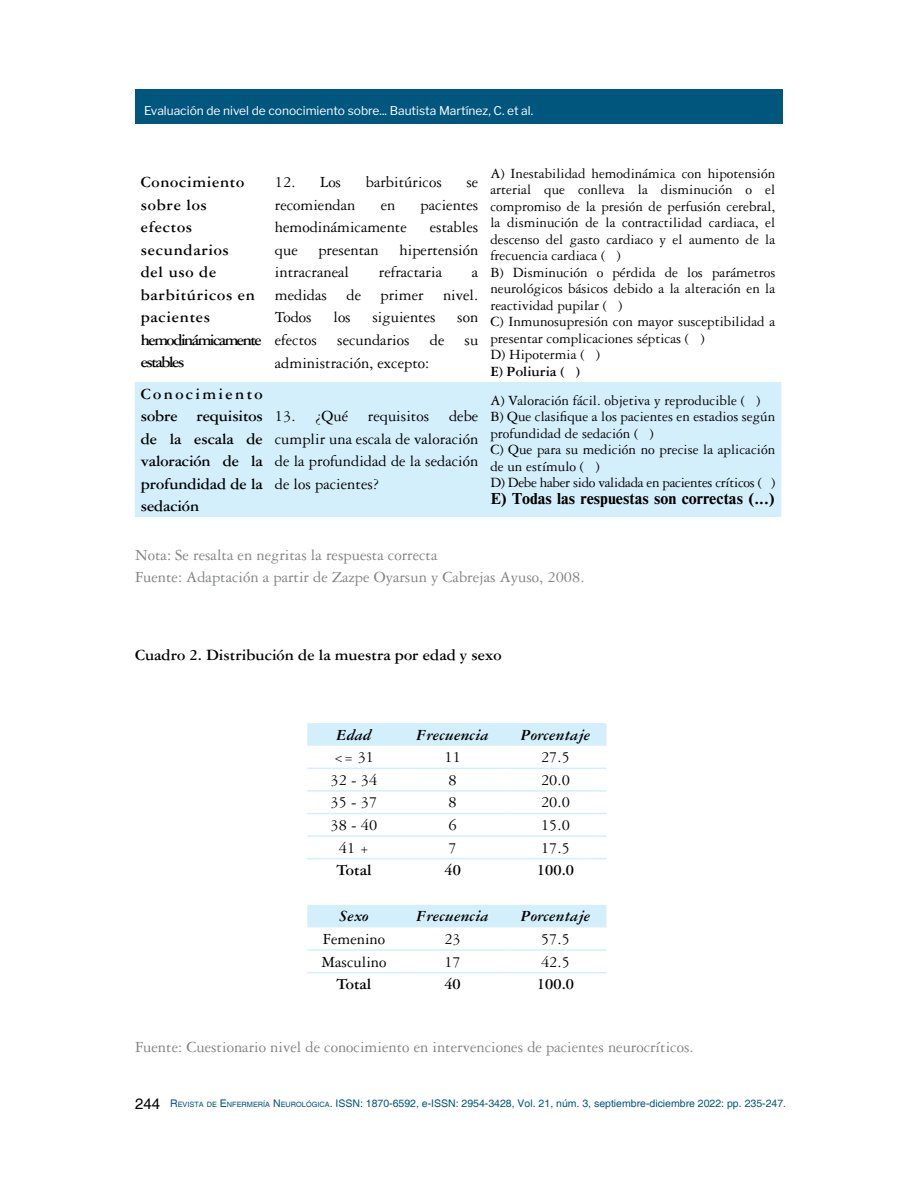
<style>
.page{position:relative;width:918px;height:1188px;background:#fff}
.page>*{position:absolute;margin:0;border:0;box-sizing:border-box;transform-origin:0 0}
.t1{font:16.5px/22.5px "Garamond 3 LT Std";color:#000;text-align:justify}
.t2{font:16.5px/22.5px "Garamond 3 LT Std";color:#808285}
.t3{font:700 16.5px/22.5px "Garamond 3 LT Std";color:#000;text-align:justify}
.t4{font:700 16.5px/22.5px "Garamond 3 LT Std";letter-spacing:.04em;color:#000}
.t5{font:italic 700 16.5px "Garamond 3 LT Std";color:#000}
.t6{font:15px/16.5px "Garamond 3 LT Std";color:#000}
.t7{font:700 15px "Times";color:#000}
.t8{font:700 15px "Garamond 3 LT Std";color:#000}
.t9{font:15px "Helvetica";color:#000}
.t10{font:12px "Libre Franklin";color:#fff}
.t11{font:10.5px "Helvetica";color:#00567d}
.s1{font-style:inherit}
.s2{font-size:7.35px}
</style>
<div class="page">
<div style="left:135px;top:89px;width:648px;height:34px;background:#00567d"></div>
<div style="left:135px;top:382px;width:646px;height:135px;background:#d4effc"></div>
<div style="left:307px;top:723px;width:300px;height:23px;background:#d4effc"></div>
<div style="left:307px;top:905px;width:300px;height:22px;background:#d4effc"></div>
<hr style="left:307px;top:768px;width:94px;height:1px;background:#d4effc">
<hr style="left:401px;top:768px;width:103px;height:1px;background:#d4effc">
<hr style="left:504px;top:768px;width:103px;height:1px;background:#d4effc">
<hr style="left:307px;top:790px;width:94px;height:2px;background:#d4effc">
<hr style="left:401px;top:790px;width:103px;height:2px;background:#d4effc">
<hr style="left:504px;top:790px;width:103px;height:2px;background:#d4effc">
<hr style="left:307px;top:813px;width:94px;height:1px;background:#d4effc">
<hr style="left:401px;top:813px;width:103px;height:1px;background:#d4effc">
<hr style="left:504px;top:813px;width:103px;height:1px;background:#d4effc">
<hr style="left:307px;top:835px;width:94px;height:2px;background:#d4effc">
<hr style="left:401px;top:835px;width:103px;height:2px;background:#d4effc">
<hr style="left:504px;top:835px;width:103px;height:2px;background:#d4effc">
<hr style="left:307px;top:858px;width:94px;height:1px;background:#d4effc">
<hr style="left:401px;top:858px;width:103px;height:1px;background:#d4effc">
<hr style="left:504px;top:858px;width:103px;height:1px;background:#d4effc">
<hr style="left:307px;top:949px;width:94px;height:2px;background:#d4effc">
<hr style="left:401px;top:949px;width:103px;height:2px;background:#d4effc">
<hr style="left:504px;top:949px;width:103px;height:2px;background:#d4effc">
<hr style="left:307px;top:972px;width:94px;height:1px;background:#d4effc">
<hr style="left:401px;top:972px;width:103px;height:1px;background:#d4effc">
<hr style="left:504px;top:972px;width:103px;height:1px;background:#d4effc">
<p class="t10" style="left:144px;top:104px;width:391px">Evaluación de nivel de conocimiento sobre... Bautista Martínez, C. et al.</p>
<p class="t4" style="left:141px;top:171px;width:123px">Conocimiento sobre los efectos secundarios<br>del uso de barbitúricos en pacientes hemodinámicamente estables</p>
<p class="t1" style="left:275px;top:171px;width:68px">12. Los</p>
<p class="t1" style="left:366px;top:171px;width:78px">barbitúricos</p>
<p class="t1" style="left:466px;top:171px;width:13px">se</p>
<p class="t1" style="left:275px;top:194px;width:82px">recomiendan</p>
<p class="t1" style="left:381px;top:194px;width:16px">en</p>
<p class="t1" style="left:421px;top:194px;width:59px">pacientes</p>
<p class="t1" style="left:275px;top:216px;width:134px">hemodinámicamente</p>
<p class="t1" style="left:430px;top:216px;width:50px">estables</p>
<p class="t1" style="left:275px;top:239px;width:24px">que</p>
<p class="t1" style="left:318px;top:239px;width:62px">presentan</p>
<p class="t1" style="left:400px;top:239px;width:80px">hipertensión</p>
<p class="t1" style="left:275px;top:261px;width:76px">intracraneal</p>
<p class="t1" style="left:379px;top:261px;width:65px">refractaria</p>
<p class="t1" style="left:275px;top:261px;width:205px;text-indent:197px">a medidas de primer nivel.<br>Todos</p>
<p class="t1" style="left:333px;top:306px;width:19px">los</p>
<p class="t1" style="left:372px;top:306px;width:65px">siguientes</p>
<p class="t1" style="left:275px;top:306px;width:205px;text-indent:182px">son efectos secundarios de su administración, excepto:</p>
<p class="t3" style="left:141px;top:382px;width:124px">Conocimiento sobre requisitos de la escala de valoración de la profundidad de la sedación</p>
<p class="t1" style="left:275px;top:405px;width:205px">13. ¿Qué requisitos debe cumplir una escala de valoración de la profundidad de la sedación de los pacientes?</p>
<p class="t6" style="left:490px;top:165px;width:286px">A) Inestabilidad hemodinámica con hipotensión arterial que conlleva la disminución o el compromiso de la presión de perfusión cerebral, la disminución de la contractilidad cardiaca, el descenso del gasto cardiaco y el aumento de la frecuencia cardiaca ( )<br>B) Disminución o pérdida de los parámetros neurológicos básicos debido a la alteración en la reactividad pupilar ( )<br>C) Inmunosupresión con mayor susceptibilidad a presentar complicaciones sépticas ( )<br>D) Hipotermia ( )</p>
<p class="t8" style="left:490px;top:363px;width:91px">E) Poliuria ( )</p>
<p class="t6" style="left:490px;top:392px;width:286px">A) Valoración fácil. objetiva y reproducible ( )<br>B) Que clasifique a los pacientes en estadios según profundidad de sedación ( )<br>C) Que para su medición no precise la aplicación de un estímulo ( )<br>D) Debe haber sido validada en pacientes críticos ( )</p>
<p class="t7" style="left:490px;top:489px;width:286px">E) Todas las respuestas son correctas (...)</p>
<p class="t2" style="left:135px;top:544px;width:451px">Nota: Se resalta en negritas la respuesta correcta<br>Fuente: Adaptación a partir de Zazpe Oyarsun y Cabrejas Ayuso, 2008.</p>
<p class="t3" style="left:135px;top:644px;width:368px">Cuadro 2. Distribución de la muestra por edad y sexo</p>
<p class="t5" style="left:337px;top:726px;width:36px">Edad</p>
<p class="t5" style="left:416px;top:726px;width:74px">Frecuencia</p>
<p class="t5" style="left:521px;top:726px;width:71px">Porcentaje</p>
<p class="t1" style="left:334px;top:746px;width:42px">&lt;= 31</p>
<p class="t1" style="left:444px;top:746px;width:18px">11</p>
<p class="t1" style="left:541px;top:746px;width:30px">27.5</p>
<p class="t1" style="left:331px;top:769px;width:48px">32 - 34</p>
<p class="t1" style="left:449px;top:769px;width:10px">8</p>
<p class="t1" style="left:541px;top:769px;width:30px">20.0</p>
<p class="t1" style="left:331px;top:791px;width:48px">35 - 37</p>
<p class="t1" style="left:449px;top:791px;width:10px">8</p>
<p class="t1" style="left:541px;top:791px;width:30px">20.0</p>
<p class="t1" style="left:331px;top:814px;width:48px">38 - 40</p>
<p class="t1" style="left:449px;top:814px;width:10px">6</p>
<p class="t1" style="left:541px;top:814px;width:30px">15.0</p>
<p class="t1" style="left:339px;top:837px;width:32px">41 +</p>
<p class="t1" style="left:449px;top:837px;width:10px">7</p>
<p class="t1" style="left:541px;top:837px;width:30px">17.5</p>
<p class="t3" style="left:336px;top:859px;width:37px">Total</p>
<p class="t3" style="left:444px;top:859px;width:18px">40</p>
<p class="t3" style="left:537px;top:859px;width:39px">100.0</p>
<p class="t5" style="left:339px;top:907px;width:31px">Sexo</p>
<p class="t5" style="left:416px;top:907px;width:74px">Frecuencia</p>
<p class="t5" style="left:521px;top:907px;width:71px">Porcentaje</p>
<p class="t1" style="left:323px;top:928px;width:64px">Femenino</p>
<p class="t1" style="left:444px;top:928px;width:18px">23</p>
<p class="t1" style="left:541px;top:928px;width:30px">57.5</p>
<p class="t1" style="left:321px;top:950px;width:67px">Masculino</p>
<p class="t1" style="left:444px;top:950px;width:18px">17</p>
<p class="t1" style="left:541px;top:950px;width:30px">42.5</p>
<p class="t3" style="left:336px;top:973px;width:37px">Total</p>
<p class="t3" style="left:444px;top:973px;width:18px">40</p>
<p class="t3" style="left:537px;top:973px;width:39px">100.0</p>
<p class="t2" style="left:135px;top:1036px;width:560px">Fuente: Cuestionario nivel de conocimiento en intervenciones de pacientes neurocríticos.</p>
<p class="t9" style="left:135px;top:1095px;width:27px">244</p>
<p class="t11" style="left:170px;top:1098px;width:617px"><span class="s1">R</span><span class="s2">EVISTA DE</span> <span class="s1">E</span> <span class="s2">NFERMERÍA</span> <span class="s1">N</span> <span class="s2">EUROLÓGICA</span>. ISSN: 1870-6592, e-ISSN: 2954-3428, Vol. 21, núm. 3, septiembre-diciembre 2022: pp. 235-247.</p>
</div>
